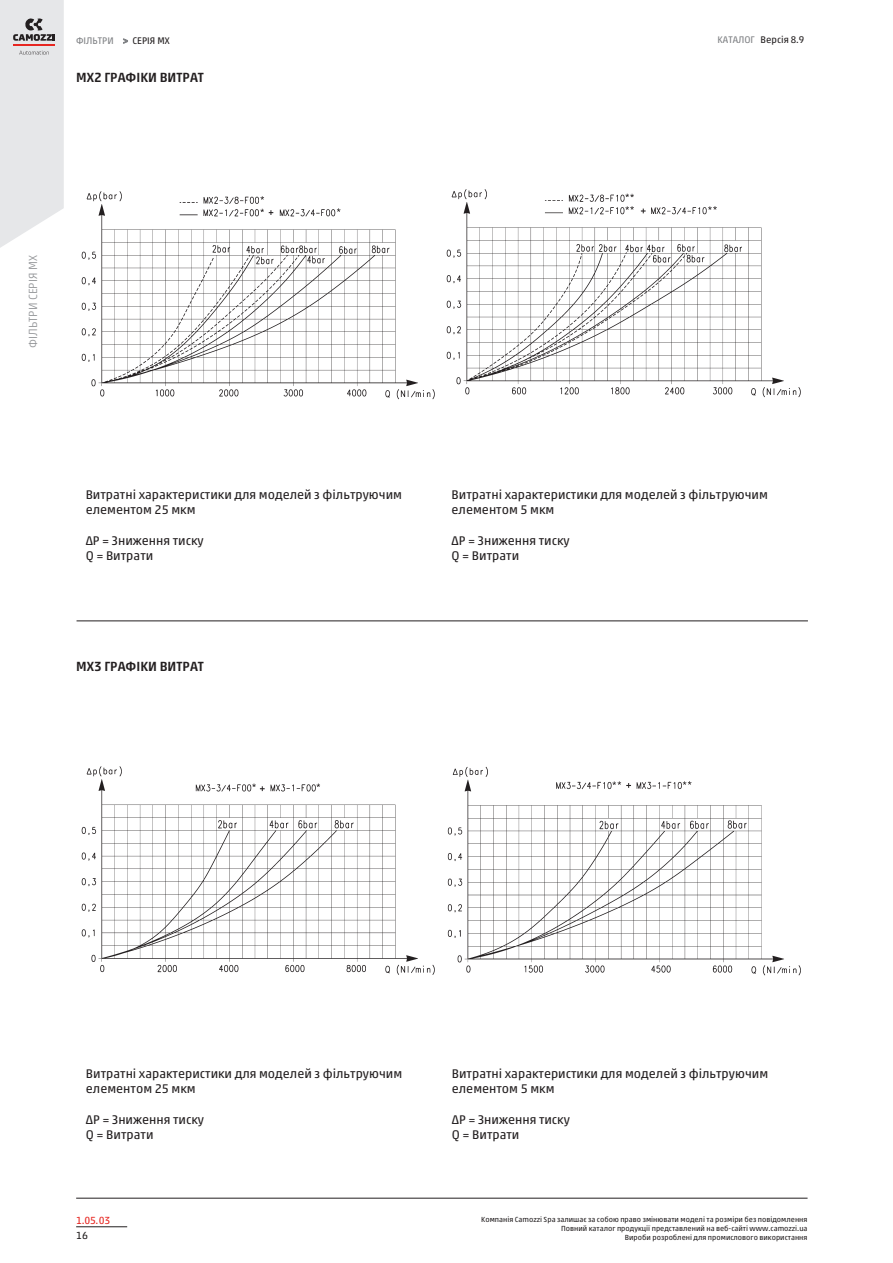
<style>
.page{position:relative;width:893px;height:1263px;background:#fff}
.page>*{position:absolute;margin:0;border:0;box-sizing:border-box;transform-origin:0 0}
.tpblockTitle_value{font:500 13.5px "Akko W1 G";color:#231f20}
.normal_value{font:12.75px/15.3px "Akko W1 G";color:#231f20}
.t1{font:300 12px "Akko W1 G";color:#939598}
.t2{font:10.5px "Akko W1 G";color:#e72621}
.t3{font:10.5px "Akko W1 G";color:#231f20}
.t4{font:9.75px "Akko W1 G";color:#231f20}
.t5{font:9.75px "Akko W1 G";color:#808285}
.t6{font:7.5px/9px "Akko W1 G";color:#231f20;text-align:right}
.s1{color:#231f20}
.s2{color:#808285}
</style>
<div class="page">
<svg style="left:0;top:0;width:64px;height:248px;background:#e4e4e6"></svg>
<hr style="left:13px;top:44px;width:42px;height:2px;background:#e72621">
<hr style="left:76px;top:1226px;width:51px;height:1px;background:#231f20">
<hr style="left:77px;top:621px;width:731px;height:1px;background:#231f20">
<hr style="left:76px;top:1198px;width:731px;height:1px;background:#231f20">
<img style="left:81px;top:191px;width:354px;height:209px">
<img style="left:446px;top:189px;width:355px;height:209px">
<img style="left:81px;top:766px;width:354px;height:209px">
<img style="left:447px;top:766px;width:354px;height:210px">
<p class="t5" style="left:76px;top:33px;width:95px">ФІЛЬТРИ &gt; <span class="s1">СЕРІЯ MX</span></p>
<p class="t4" style="left:718px;top:33px;width:88px"><span class="s2">КАТАЛОГ</span> Версія 8.9</p>
<p class="tpblockTitle_value" style="left:76px;top:67px;width:129px">MX2 ГРАФІКИ ВИТРАТ</p>
<p class="t1" style="left:24px;top:348px;width:94px;rotate:-90deg">ФІЛЬТРИ СЕРІЯ MX</p>
<p class="normal_value" style="left:86px;top:486px;width:318px">Витратні характеристики для моделей з фільтруючим елементом 25 мкм</p>
<p class="normal_value" style="left:86px;top:532px;width:120px">ΔP = Зниження тиску</p>
<p class="normal_value" style="left:86px;top:547px;width:69px">Q = Витрати</p>
<p class="tpblockTitle_value" style="left:76px;top:657px;width:129px">MX3 ГРАФІКИ ВИТРАТ</p>
<p class="normal_value" style="left:452px;top:486px;width:318px">Витратні характеристики для моделей з фільтруючим елементом 5 мкм</p>
<p class="normal_value" style="left:452px;top:532px;width:120px">ΔP = Зниження тиску</p>
<p class="normal_value" style="left:452px;top:547px;width:69px">Q = Витрати</p>
<p class="normal_value" style="left:86px;top:1065px;width:318px">Витратні характеристики для моделей з фільтруючим елементом 25 мкм</p>
<p class="normal_value" style="left:86px;top:1111px;width:120px">ΔP = Зниження тиску</p>
<p class="normal_value" style="left:86px;top:1126px;width:69px">Q = Витрати</p>
<p class="normal_value" style="left:452px;top:1065px;width:318px">Витратні характеристики для моделей з фільтруючим елементом 5 мкм</p>
<p class="normal_value" style="left:452px;top:1111px;width:120px">ΔP = Зниження тиску</p>
<p class="normal_value" style="left:452px;top:1126px;width:69px">Q = Витрати</p>
<p class="t2" style="left:76px;top:1212px;width:36px">1.05.03</p>
<p class="t6" style="left:481px;top:1214px;width:328px">Компанія Camozzi Spa залишає за собою право змінювати моделі та розміри без повідомлення<br>Повний каталог продукції представлений на веб-сайті www.camozzi.ua</p>
<p class="t3" style="left:76px;top:1228px;width:13px">16</p>
<p class="t6" style="left:625px;top:1232px;width:184px">Вироби розроблені для промислового використання</p>
</div>
